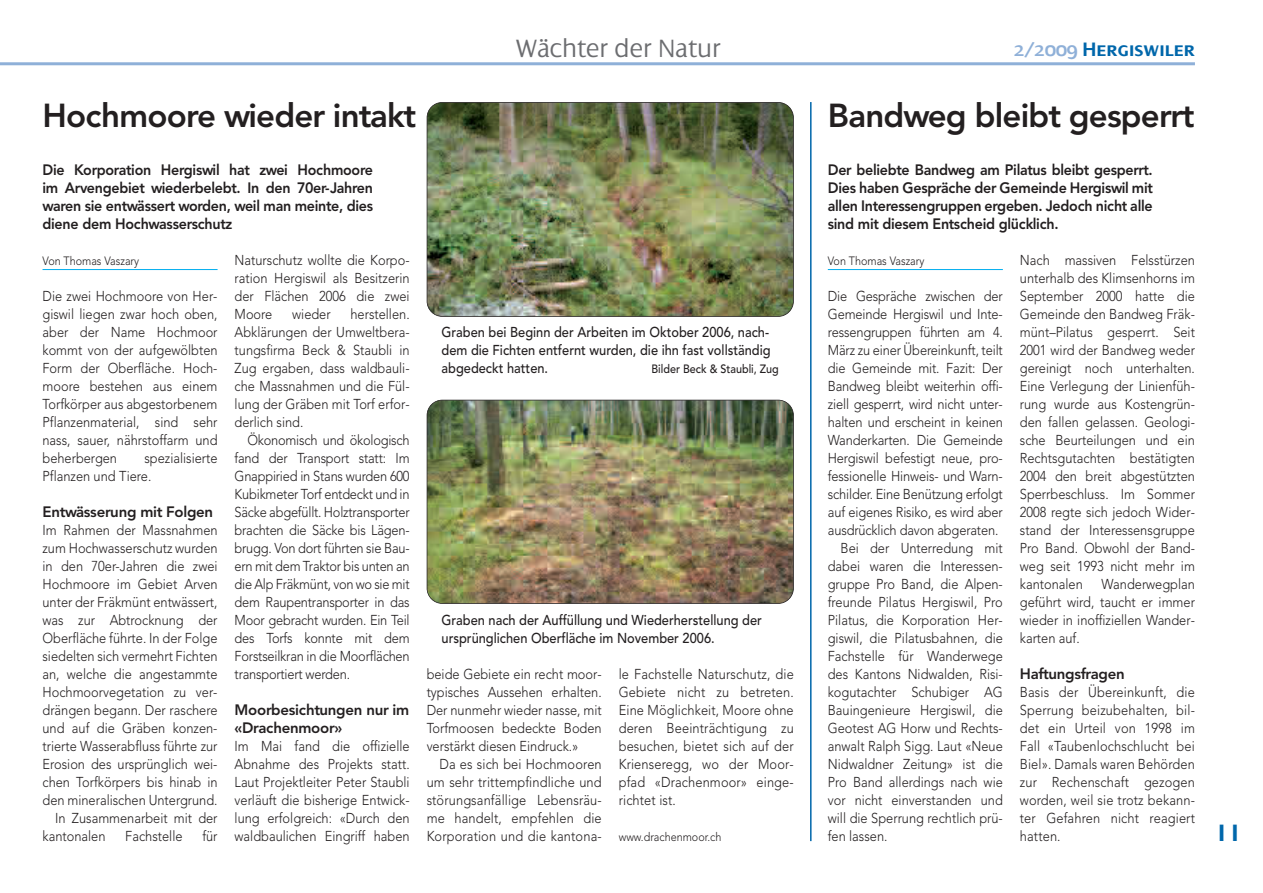
<style>
.page{position:relative;width:1263px;height:893px;background:#fff}
.page>*{position:absolute;margin:0;border:0;box-sizing:border-box;transform-origin:0 0}
.t1{font:800 33px "Avenir";letter-spacing:-.025em;color:#231f20}
.t2{font:300 27px "Dialog";color:#6c6d70}
.t3{font:700 24px "Gill Sans";color:#0067ab}
.t4{font:21px "Dialog Semi Bold SC";color:#0067ab}
.t5{font:800 15px/18px "Avenir";letter-spacing:-.02em;color:#231f20;text-align:justify;scale:.95 1}
.t6{font:800 15px/18px "Avenir";letter-spacing:-.02em;color:#231f20}
.t7{font:300 14.25px/18px "Avenir";color:#231f20;text-align:justify;scale:.9 1}
.t8{font:500 14.25px/18px "Avenir";color:#231f20;scale:.9 1}
.t9{font:300 12px "Avenir";color:#231f20;scale:.9 1}
.t10{font:500 12px "Avenir";color:#231f20;scale:.9 1}
.s1{color:#8fb0d8}
</style>
<div class="page">
<hr style="left:0;top:62px;width:1195px;height:3px;background:#8fb0d8">
<img style="left:427px;top:102px;width:366px;height:214px;border-radius:15px">
<div style="left:427px;top:102px;width:367px;height:215px;border:2px solid #231f20;border-radius:16px"></div>
<img style="left:427px;top:400px;width:366px;height:203px;border-radius:15px">
<div style="left:427px;top:400px;width:367px;height:204px;border:2px solid #231f20;border-radius:16px"></div>
<hr style="left:43px;top:269px;width:175px;height:1px;background:#00aeef">
<hr style="left:828px;top:269px;width:175px;height:1px;background:#00aeef">
<hr style="left:810px;top:102px;width:1px;height:739px;background:#0067ab">
<h2 class="t2" style="left:516px;top:32px;width:207px">Wächter der Natur</h2>
<h3 class="t4" style="left:1014px;top:37px;width:183px"><span class="s1">2/2009</span> Hergiswiler</h3>
<h1 class="t1" style="left:43px;top:102px;width:375px">Hochmoore wieder intakt</h1>
<h1 class="t1" style="left:828px;top:102px;width:368px">Bandweg bleibt gesperrt</h1>
<p class="t5" style="left:43px;top:162px;width:349px">Die Korporation Hergiswil hat zwei Hochmoore im Arvengebiet wiederbelebt. In den 70er-Jahren waren sie entwässert worden, weil man meinte, dies diene dem Hochwasserschutz</p>
<p class="t9" style="left:43px;top:256px;width:109px">Von Thomas Vaszary</p>
<p class="t7" style="left:43px;top:288px;width:196px">Die zwei Hochmoore von Her&shy;giswil liegen zwar hoch oben, aber der Name Hochmoor kommt von der aufgewölbten Form der Oberfläche. Hoch&shy;moore bestehen aus einem Torfkörper aus abgestorbenem Pflanzenmaterial, sind sehr nass, sauer, nährstoffarm und beherbergen</p>
<p class="t7" style="left:43px;top:450px;width:196px;text-indent:102px">spezialisierte<br>Pflanzen und Tiere.</p>
<p class="t6" style="left:43px;top:504px;width:172px">Entwässerung mit Folgen</p>
<p class="t7" style="left:43px;top:522px;width:196px">Im Rahmen der Massnahmen</p>
<p class="t7" style="left:43px;top:540px;width:196px">zum Hochwasserschutz wurden</p>
<p class="t7" style="left:43px;top:558px;width:196px">in den 70er-Jahren die zwei</p>
<p class="t7" style="left:43px;top:576px;width:196px">Hochmoore im Gebiet Arven</p>
<p class="t7" style="left:43px;top:594px;width:196px">unter der Fräkmünt entwässert,</p>
<p class="t7" style="left:43px;top:612px;width:196px">was zur Abtrocknung der</p>
<p class="t7" style="left:43px;top:630px;width:196px">Oberfläche führte. In der Folge</p>
<p class="t7" style="left:43px;top:648px;width:196px">siedelten sich vermehrt Fichten</p>
<p class="t7" style="left:43px;top:666px;width:196px">an, welche die angestammte</p>
<p class="t7" style="left:43px;top:684px;width:196px">Hochmoorvegetation zu ver-</p>
<p class="t7" style="left:43px;top:702px;width:196px">drängen begann. Der raschere</p>
<p class="t7" style="left:43px;top:720px;width:196px">und auf die Gräben konzen-</p>
<p class="t7" style="left:43px;top:738px;width:196px">trierte Wasserabfluss führte zur</p>
<p class="t7" style="left:43px;top:756px;width:196px">Erosion des ursprünglich wei-</p>
<p class="t7" style="left:43px;top:774px;width:196px">chen Torfkörpers bis hinab in</p>
<p class="t7" style="left:43px;top:792px;width:196px">den mineralischen Untergrund.</p>
<p class="t7" style="left:55px;top:810px;width:182px">In Zusammenarbeit mit der</p>
<p class="t7" style="left:43px;top:828px;width:71px">kantonalen</p>
<p class="t7" style="left:125px;top:828px;width:65px">Fachstelle</p>
<p class="t7" style="left:202px;top:828px;width:18px">für</p>
<p class="t7" style="left:235px;top:252px;width:196px">Naturschutz wollte die Korpo&shy;ration Hergiswil als Besitzerin der Flächen 2006 die zwei Moore</p>
<p class="t7" style="left:235px;top:306px;width:196px;text-indent:116px">herstellen.<br>Abklärungen der Umweltbera&shy;tungsfirma Beck &amp; Staubli in Zug ergaben, dass waldbauli&shy;che Massnahmen und die Fül&shy;lung der Gräben mit Torf erfor&shy;derlich sind.</p>
<p class="t7" style="left:235px;top:432px;width:196px;text-indent:13px">Ökonomisch und ökologisch fand der Transport statt: Im Gnappiried in Stans wurden 600<br>Kubikmeter Torf entdeckt und in Säcke abgefüllt. Holztransporter brachten die Säcke bis Lägen&shy;brugg. Von dort führten sie Bau&shy;ern mit dem Traktor bis unten an die Alp Fräkmünt, von wo sie mit dem Raupentransporter in das Moor gebracht wurden. Ein Teil des Torfs konnte mit dem Forstseilkran in die Moorflächen transportiert werden.</p>
<p class="t6" style="left:235px;top:702px;width:176px">Moorbesichtungen nur im «Drachenmoor»</p>
<p class="t7" style="left:235px;top:738px;width:196px">Im Mai fand die offizielle Abnahme des Projekts statt.<br>Laut Projektleiter Peter Staubli verläuft die bisherige Entwick&shy;lung erfolgreich: «Durch den waldbaulichen Eingriff haben</p>
<p class="t7" style="left:292px;top:306px;width:44px">wieder</p>
<p class="t8" style="left:441px;top:324px;width:367px;text-align:justify">Graben bei Beginn der Arbeiten im Oktober 2006, nach&shy;dem die Fichten entfernt wurden, die ihn fast vollständig abgedeckt hatten.</p>
<p class="t10" style="left:651px;top:364px;width:143px">Bilder Beck &amp; Staubli, Zug</p>
<p class="t8" style="left:441px;top:612px;width:357px">Graben nach der Auffüllung und Wiederherstellung der ursprünglichen Oberfläche im November 2006.</p>
<p class="t7" style="left:619px;top:666px;width:196px">le Fachstelle Naturschutz, die Gebiete nicht zu betreten.<br>Eine Möglichkeit, Moore ohne deren Beeinträchtigung zu besuchen, bietet sich auf der Krienseregg, wo der Moor&shy;pfad «Drachenmoor» einge&shy;richtet ist.</p>
<p class="t9" style="left:619px;top:832px;width:116px">www.drachenmoor.ch</p>
<p class="t7" style="left:427px;top:666px;width:196px">beide Gebiete ein recht moor&shy;typisches Aussehen erhalten.<br>Der nunmehr wieder nasse, mit Torfmoosen bedeckte Boden verstärkt diesen Eindruck.»</p>
<p class="t7" style="left:427px;top:756px;width:196px;text-indent:13px">Da es sich bei Hochmooren um sehr trittempfindliche und störungsanfällige Lebensräu&shy;me handelt, empfehlen die Korporation und die kantona-</p>
<p class="t5" style="left:828px;top:162px;width:344px">Der beliebte Bandweg am Pilatus bleibt gesperrt.<br>Dies haben Gespräche der Gemeinde Hergiswil mit allen Interessengruppen ergeben. Jedoch nicht alle sind mit diesem Entscheid glücklich.</p>
<p class="t7" style="left:1020px;top:252px;width:196px">Nach massiven Felsstürzen unterhalb des Klimsenhorns im September 2000 hatte die Gemeinde den Bandweg Fräk&shy;münt–Pilatus gesperrt. Seit 2001 wird der Bandweg weder gereinigt noch unterhalten.<br>Eine Verlegung der Linienfüh&shy;rung wurde aus Kostengrün&shy;den fallen gelassen. Geologi&shy;sche Beurteilungen und ein Rechtsgutachten bestätigten 2004 den breit abgestützten Sperrbeschluss. Im Sommer 2008 regte sich jedoch Wider&shy;stand der Interessensgruppe Pro Band. Obwohl der Band&shy;weg seit 1993 nicht mehr im kantonalen</p>
<p class="t9" style="left:828px;top:256px;width:109px">Von Thomas Vaszary</p>
<p class="t7" style="left:828px;top:288px;width:196px">Die Gespräche zwischen der</p>
<p class="t7" style="left:828px;top:306px;width:196px">Gemeinde Hergiswil und Inte-</p>
<p class="t7" style="left:828px;top:324px;width:196px">ressengruppen führten am 4.</p>
<p class="t7" style="left:828px;top:342px;width:196px">März zu einer Übereinkunft, teilt</p>
<p class="t7" style="left:828px;top:360px;width:196px">die Gemeinde mit. Fazit: Der</p>
<p class="t7" style="left:828px;top:378px;width:196px">Bandweg bleibt weiterhin offi-</p>
<p class="t7" style="left:828px;top:396px;width:196px">ziell gesperrt, wird nicht unter-</p>
<p class="t7" style="left:828px;top:414px;width:196px">halten und erscheint in keinen</p>
<p class="t7" style="left:828px;top:432px;width:196px">Wanderkarten. Die Gemeinde</p>
<p class="t7" style="left:828px;top:450px;width:196px">Hergiswil befestigt neue, pro-</p>
<p class="t7" style="left:828px;top:468px;width:196px">fessionelle Hinweis- und Warn-</p>
<p class="t7" style="left:828px;top:486px;width:196px">schilder. Eine Benützung erfolgt</p>
<p class="t7" style="left:828px;top:504px;width:196px">auf eigenes Risiko, es wird aber</p>
<p class="t7" style="left:828px;top:522px;width:191px">ausdrücklich davon abgeraten.</p>
<p class="t7" style="left:840px;top:540px;width:182px">Bei der Unterredung mit</p>
<p class="t7" style="left:828px;top:558px;width:196px">dabei waren die Interessen-</p>
<p class="t7" style="left:828px;top:576px;width:196px">gruppe Pro Band, die Alpen-</p>
<p class="t7" style="left:828px;top:594px;width:196px">freunde Pilatus Hergiswil, Pro</p>
<p class="t7" style="left:828px;top:612px;width:196px">Pilatus, die Korporation Her-</p>
<p class="t7" style="left:828px;top:630px;width:196px">giswil, die Pilatusbahnen, die</p>
<p class="t7" style="left:828px;top:648px;width:196px">Fachstelle für Wanderwege</p>
<p class="t7" style="left:828px;top:666px;width:196px">des Kantons Nidwalden, Risi-</p>
<p class="t7" style="left:828px;top:684px;width:196px">kogutachter Schubiger AG</p>
<p class="t7" style="left:828px;top:702px;width:196px">Bauingenieure Hergiswil, die</p>
<p class="t7" style="left:828px;top:720px;width:196px">Geotest AG Horw und Rechts-</p>
<p class="t7" style="left:828px;top:738px;width:196px">anwalt Ralph Sigg. Laut «Neue</p>
<p class="t7" style="left:828px;top:756px;width:196px">Nidwaldner Zeitung» ist die</p>
<p class="t7" style="left:828px;top:774px;width:196px">Pro Band allerdings nach wie</p>
<p class="t7" style="left:828px;top:792px;width:196px">vor nicht einverstanden und</p>
<p class="t7" style="left:828px;top:810px;width:196px">will die Sperrung rechtlich prü-</p>
<p class="t7" style="left:828px;top:828px;width:68px">fen lassen.</p>
<p class="t7" style="left:1020px;top:576px;width:196px;text-indent:82px">Wanderwegplan geführt wird, taucht er immer wieder in inoffiziellen Wander&shy;karten auf.</p>
<p class="t6" style="left:1020px;top:666px;width:106px">Haftungsfragen</p>
<p class="t7" style="left:1020px;top:684px;width:196px">Basis der Übereinkunft, die Sperrung beizubehalten, bil&shy;det ein Urteil von 1998 im Fall «Taubenlochschlucht bei Biel». Damals waren Behörden zur Rechenschaft gezogen worden, weil sie trotz bekann&shy;ter Gefahren nicht reagiert hatten.</p>
<h3 class="t3" style="left:1215px;top:823px;width:28px">11</h3>
</div>
